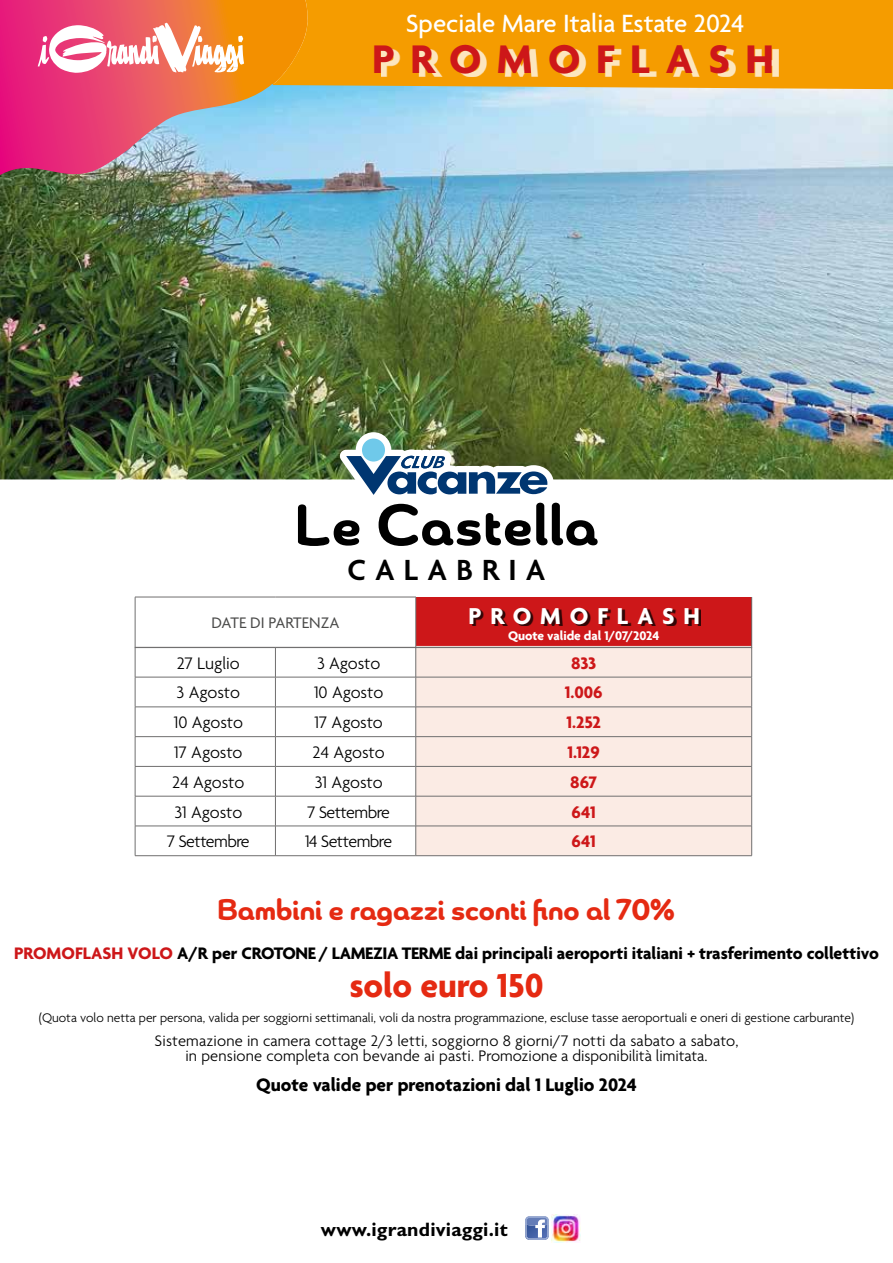
<style>
.page{position:relative;width:893px;height:1263px;background:#fff}
.page>*{position:absolute;margin:0;border:0;box-sizing:border-box;transform-origin:0 0}
.t1{font:700 58.5px "Chennai";letter-spacing:.03em;color:#000}
.t2{font:700 43.2px "Agenda";letter-spacing:.36em;color:#cd1719}
.t3{font:700 36px "Agenda";color:#e52a12}
.t4{font:600 31.5px "Agenda";letter-spacing:.29em;color:#000}
.t5{font:700 30px "Chennai";color:#e52a12}
.t6{font:500 27px "Agenda";color:#fff}
.t7{font:700 24.9px "Agenda";letter-spacing:.36em;color:#fff}
.t8{font:700 19.5px "Agenda";color:#000}
.t9{font:700 19.5px "Gill Sans Std";letter-spacing:.01em;color:#000}
.t10{font:700 18px "Agenda";color:#000}
.t11{font:300 18px "Agenda";letter-spacing:-.01em;color:#000}
.t12{font:300 18px "Agenda";letter-spacing:-.03em;color:#000}
.t13{font:700 18px "Agenda";color:#cd1719}
.t14{font:300 16.5px/15px "Agenda";letter-spacing:.01em;color:#000;text-align:center}
.t15{font:16.5px "Agenda";color:#4a4a49}
.t16{font:300 13.5px "Agenda";color:#000}
.t17{font:700 13.5px "Agenda";letter-spacing:-.005em;color:#fff}
.s1{color:#cd1719}
</style>
<div class="page">
<svg style="left:0;top:0;width:272px;height:84px;background:#ec574e"></svg>
<img style="left:0;top:84px;width:893px;height:395px">
<svg style="left:272px;top:0;width:621px;height:89px;background:#f29c06"></svg>
<svg style="left:38px;top:22px;width:206px;height:51px"></svg>
<div style="left:381px;top:48px;width:397px;height:29px;background:#fff;opacity:.75"></div>
<svg style="left:339px;top:432px;width:215px;height:63px"></svg>
<div style="left:362px;top:438px;width:23px;height:24px;background:#6fc9ea;border-radius:50%"></div>
<div style="left:416px;top:597px;width:336px;height:51px;background:#cd1719"></div>
<div style="left:416px;top:646px;width:335px;height:209px;background:#fbebe4"></div>
<hr style="left:135px;top:597px;width:140px;height:1px;background:#706f6f">
<hr style="left:135px;top:597px;width:1px;height:51px;background:#706f6f">
<hr style="left:275px;top:597px;width:141px;height:1px;background:#706f6f">
<hr style="left:415px;top:597px;width:1px;height:51px;background:#706f6f">
<hr style="left:751px;top:597px;width:1px;height:51px;background:#706f6f">
<hr style="left:135px;top:647px;width:140px;height:1px;background:#706f6f">
<hr style="left:135px;top:647px;width:1px;height:30px;background:#706f6f">
<hr style="left:275px;top:647px;width:141px;height:1px;background:#706f6f">
<hr style="left:275px;top:647px;width:1px;height:30px;background:#706f6f">
<hr style="left:135px;top:677px;width:140px;height:1px;background:#706f6f">
<hr style="left:135px;top:677px;width:1px;height:30px;background:#706f6f">
<hr style="left:275px;top:677px;width:141px;height:1px;background:#706f6f">
<hr style="left:275px;top:677px;width:1px;height:30px;background:#706f6f">
<hr style="left:135px;top:707px;width:140px;height:1px;background:#706f6f">
<hr style="left:275px;top:707px;width:141px;height:1px;background:#706f6f">
<hr style="left:135px;top:736px;width:140px;height:1px;background:#706f6f">
<hr style="left:275px;top:736px;width:141px;height:1px;background:#706f6f">
<hr style="left:135px;top:766px;width:140px;height:1px;background:#706f6f">
<svg style="left:135px;top:707px;width:1px;height:89px"></svg>
<hr style="left:275px;top:766px;width:141px;height:1px;background:#706f6f">
<svg style="left:275px;top:708px;width:1px;height:88px"></svg>
<hr style="left:135px;top:796px;width:140px;height:1px;background:#706f6f">
<hr style="left:135px;top:796px;width:1px;height:30px;background:#706f6f">
<hr style="left:275px;top:796px;width:141px;height:1px;background:#706f6f">
<hr style="left:275px;top:796px;width:1px;height:30px;background:#706f6f">
<hr style="left:135px;top:826px;width:140px;height:1px;background:#706f6f">
<svg style="left:135px;top:826px;width:1px;height:29px"></svg>
<hr style="left:275px;top:826px;width:141px;height:1px;background:#706f6f">
<svg style="left:275px;top:826px;width:1px;height:29px"></svg>
<hr style="left:135px;top:855px;width:140px;height:1px;background:#706f6f">
<hr style="left:275px;top:855px;width:141px;height:1px;background:#706f6f">
<hr style="left:416px;top:647px;width:336px;height:1px;background:#706f6f">
<hr style="left:416px;top:677px;width:336px;height:1px;background:#706f6f">
<hr style="left:416px;top:707px;width:336px;height:1px;background:#706f6f">
<hr style="left:416px;top:736px;width:336px;height:1px;background:#706f6f">
<hr style="left:416px;top:766px;width:336px;height:1px;background:#706f6f">
<hr style="left:416px;top:796px;width:336px;height:1px;background:#706f6f">
<hr style="left:416px;top:826px;width:336px;height:1px;background:#706f6f">
<hr style="left:416px;top:855px;width:336px;height:1px;background:#706f6f">
<hr style="left:415px;top:647px;width:1px;height:30px;background:#706f6f">
<hr style="left:751px;top:647px;width:1px;height:30px;background:#706f6f">
<hr style="left:415px;top:677px;width:1px;height:30px;background:#706f6f">
<hr style="left:751px;top:677px;width:1px;height:30px;background:#706f6f">
<svg style="left:415px;top:707px;width:1px;height:59px"></svg>
<svg style="left:751px;top:707px;width:1px;height:59px"></svg>
<hr style="left:415px;top:766px;width:1px;height:30px;background:#706f6f">
<hr style="left:751px;top:766px;width:1px;height:30px;background:#706f6f">
<hr style="left:415px;top:796px;width:1px;height:30px;background:#706f6f">
<hr style="left:751px;top:796px;width:1px;height:30px;background:#706f6f">
<svg style="left:415px;top:826px;width:1px;height:29px"></svg>
<svg style="left:751px;top:826px;width:1px;height:29px"></svg>
<div style="left:472px;top:610px;width:229px;height:16px;background:#000;opacity:.75"></div>
<svg style="left:525px;top:1216px;width:24px;height:24px"></svg>
<img style="left:551px;top:1214px;width:29px;height:28px">
<h3 class="t6" style="left:406px;top:9px;width:340px">Speciale Mare Italia Estate 2024</h3>
<h2 class="t2" style="left:372px;top:36px;width:404px">PROMOFLASH</h2>
<h1 class="t1" style="left:295px;top:486px;width:305px">Le Castella</h1>
<h3 class="t4" style="left:347px;top:553px;width:200px">CALABRIA</h3>
<p class="t15" style="left:211px;top:614px;width:129px">DATE DI PARTENZA</p>
<p class="t17" style="left:508px;top:629px;width:153px">Quote valide dal 1/07/2024</p>
<p class="t11" style="left:177px;top:653px;width:65px">27 Luglio</p>
<p class="t11" style="left:317px;top:653px;width:65px">3 Agosto</p>
<p class="t13" style="left:571px;top:653px;width:26px">833</p>
<p class="t11" style="left:177px;top:683px;width:65px">3 Agosto</p>
<p class="t11" style="left:314px;top:683px;width:71px">10 Agosto</p>
<p class="t13" style="left:565px;top:683px;width:39px">1.006</p>
<p class="t11" style="left:174px;top:713px;width:71px">10 Agosto</p>
<p class="t11" style="left:315px;top:713px;width:70px">17 Agosto</p>
<p class="t13" style="left:566px;top:713px;width:36px">1.252</p>
<p class="t11" style="left:174px;top:742px;width:70px">17 Agosto</p>
<p class="t11" style="left:313px;top:742px;width:74px">24 Agosto</p>
<p class="t13" style="left:568px;top:742px;width:34px">1.129</p>
<p class="t11" style="left:172px;top:772px;width:74px">24 Agosto</p>
<p class="t11" style="left:315px;top:772px;width:69px">31 Agosto</p>
<p class="t13" style="left:570px;top:772px;width:28px">867</p>
<p class="t11" style="left:174px;top:802px;width:69px">31 Agosto</p>
<p class="t12" style="left:307px;top:802px;width:84px">7 Settembre</p>
<p class="t13" style="left:572px;top:802px;width:26px">641</p>
<p class="t12" style="left:167px;top:832px;width:84px">7 Settembre</p>
<p class="t12" style="left:305px;top:832px;width:88px">14 Settembre</p>
<p class="t13" style="left:572px;top:832px;width:26px">641</p>
<h3 class="t7" style="left:468px;top:602px;width:233px">PROMOFLASH</h3>
<h3 class="t5" style="left:217px;top:890px;width:460px">Bambini e ragazzi sconti fino al 70%</h3>
<p class="t10" style="left:14px;top:944px;width:866px"><span class="s1">PROMOFLASH VOLO</span> A/R per CROTONE / LAMEZIA TERME dai principali aeroporti italiani + trasferimento collettivo</p>
<h3 class="t3" style="left:349px;top:966px;width:196px">solo euro 150</h3>
<p class="t16" style="left:39px;top:1010px;width:817px">(Quota volo netta per persona, valida per soggiorni settimanali, voli da nostra programmazione, escluse tasse aeroportuali e oneri di gestione carburante)</p>
<p class="t14" style="left:155px;top:1034px;width:585px">Sistemazione in camera cottage 2/3 letti, soggiorno 8 giorni/7 notti da sabato a sabato, in pensione completa con bevande ai pasti. Promozione a disponibilità limitata.</p>
<p class="t8" style="left:256px;top:1074px;width:382px">Quote valide per prenotazioni dal 1 Luglio 2024</p>
<p class="t9" style="left:321px;top:1217px;width:188px">www.igrandiviaggi.it</p>
</div>
